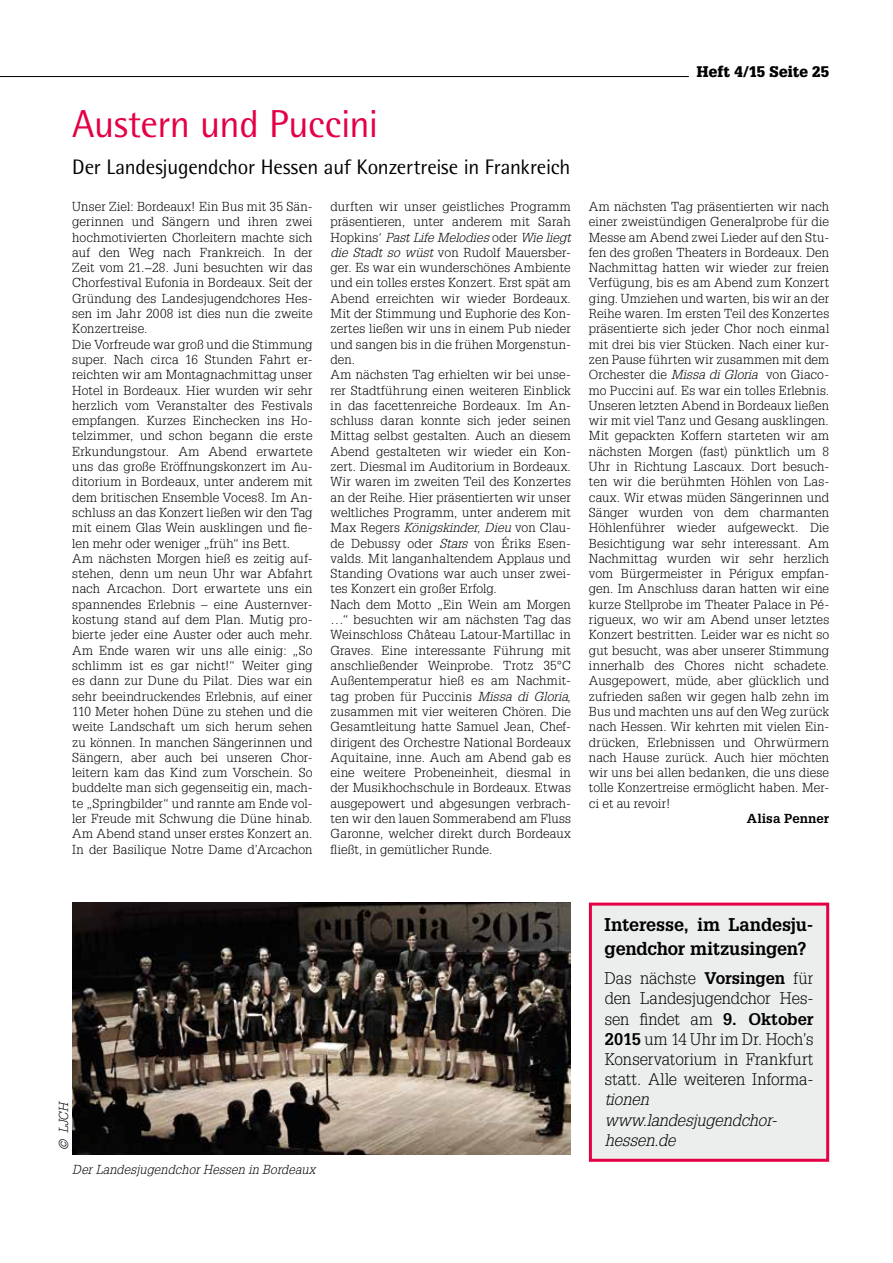
<style>
.page{position:relative;width:893px;height:1263px;background:#fff}
.page>*{position:absolute;margin:0;border:0;box-sizing:border-box;transform-origin:0 0}
.t1{font:39px "Rotis Semi Sans Std";letter-spacing:-.015em;color:#e30045}
.t2{font:21px "Rotis Semi Sans Std";letter-spacing:-.01em;color:#000}
.t3{font:700 18px/24px "Glypha LT Std";letter-spacing:-.01em;color:#000}
.t4{font:300 16.5px/20.2px "Glypha LT Std";letter-spacing:.01em;color:#000;text-align:justify}
.t5{font:italic 300 16.5px/20.2px "Glypha LT Std";letter-spacing:-.005em;color:#000}
.t6{font:900 15px "Glypha LT Std";letter-spacing:.015em;color:#000}
.t7{font:300 12.75px/15.3px "Glypha LT Std";letter-spacing:.005em;color:#000}
.t8{font:italic 300 12.75px "Glypha LT Std";letter-spacing:.015em;color:#000}
.t9{font:700 12.75px "Glypha LT Std";letter-spacing:.005em;color:#000}
.s1{font-style:italic}
.s2{font-weight:700}
</style>
<div class="page">
<hr style="left:0;top:76px;width:689px;height:1px;background:#000">
<img style="left:72px;top:902px;width:499px;height:252px">
<div style="left:590px;top:904px;width:238px;height:256px;background:#eceded"></div>
<div style="left:589px;top:902px;width:240px;height:260px;border:3px solid #e30045"></div>
<p class="t6" style="left:697px;top:62px;width:134px">Heft 4/15 Seite 25</p>
<h1 class="t1" style="left:72px;top:101px;width:307px">Austern und Puccini</h1>
<h2 class="t2" style="left:72px;top:155px;width:500px">Der Landesjugendchor Hessen auf Konzertreise in Frankreich</h2>
<p class="t7" style="left:72px;top:199px;width:242px">Unser Ziel: Bordeaux! Ein Bus mit 35 Sän&shy;gerinnen und Sängern und ihren zwei hochmotivierten Chorleitern machte sich auf den Weg nach Frankreich. In der Zeit vom 21.−28. Juni besuchten wir das Chorfestival Eufonia in Bordeaux. Seit der Gründung des Landesjugendchores Hes&shy;sen im Jahr 2008 ist dies nun die zweite Konzertreise.<br>Die Vorfreude war groß und die Stimmung super. Nach circa 16 Stunden Fahrt er&shy;reichten wir am Montagnachmittag unser Hotel in Bordeaux. Hier wurden wir sehr herzlich vom Veranstalter des Festivals empfangen. Kurzes Einchecken ins Ho&shy;telzimmer, und schon begann die erste Erkundungstour. Am Abend erwartete uns das große Eröffnungskonzert im Au&shy;ditorium in Bordeaux, unter anderem mit dem britischen Ensemble Voces8. Im An&shy;schluss an das Konzert ließen wir den Tag mit einem Glas Wein ausklingen und fie&shy;len mehr oder weniger „früh“ ins Bett.<br>Am nächsten Morgen hieß es zeitig auf&shy;stehen, denn um neun Uhr war Abfahrt nach Arcachon. Dort erwartete uns ein spannendes Erlebnis – eine Austernver&shy;kostung stand auf dem Plan. Mutig pro&shy;bierte jeder eine Auster oder auch mehr.<br>Am Ende waren wir uns alle einig: „So schlimm ist es gar nicht!“ Weiter ging es dann zur Dune du Pilat. Dies war ein sehr beeindruckendes Erlebnis, auf einer 110 Meter hohen Düne zu stehen und die weite Landschaft um sich herum sehen zu können. In manchen Sängerinnen und Sängern, aber auch bei unseren Chor&shy;leitern kam das Kind zum Vorschein. So buddelte man sich gegenseitig ein, mach&shy;te „Springbilder“ und rannte am Ende vol&shy;ler Freude mit Schwung die Düne hinab.<br>Am Abend stand unser erstes Konzert an.<br>In der Basilique Notre Dame d’Arcachon</p>
<p class="t7" style="left:331px;top:199px;width:242px">durften wir unser geistliches Programm präsentieren, unter anderem mit Sarah Hopkins‘ <span class="s1">Past Life Melodies</span> oder <span class="s1">Wie liegt die Stadt so wüst</span> von Rudolf Mauersber&shy;ger. Es war ein wunderschönes Ambiente und ein tolles erstes Konzert. Erst spät am Abend erreichten wir wieder Bordeaux.<br>Mit der Stimmung und Euphorie des Kon&shy;zertes ließen wir uns in einem Pub nieder und sangen bis in die frühen Morgenstun&shy;den.<br>Am nächsten Tag erhielten wir bei unse&shy;rer Stadtführung einen weiteren Einblick in das facettenreiche Bordeaux. Im An&shy;schluss daran konnte sich jeder seinen Mittag selbst gestalten. Auch an diesem Abend gestalteten wir wieder ein Kon&shy;zert. Diesmal im Auditorium in Bordeaux.<br>Wir waren im zweiten Teil des Konzertes an der Reihe. Hier präsentierten wir unser weltliches Programm, unter anderem mit Max Regers <span class="s1">Königskinder</span>, <span class="s1">Dieu</span> von Clau&shy;de Debussy oder <span class="s1">Stars</span> von Ériks Esen&shy;valds. Mit langanhaltendem Applaus und Standing Ovations war auch unser zwei&shy;tes Konzert ein großer Erfolg.<br>Nach dem Motto „Ein Wein am Morgen …“ besuchten wir am nächsten Tag das Weinschloss Château Latour-Martillac in Graves. Eine interessante Führung mit anschließender Weinprobe. Trotz 35°C Außentemperatur hieß es am Nachmit&shy;tag proben für Puccinis <span class="s1">Missa di Gloria</span>, zusammen mit vier weiteren Chören. Die Gesamtleitung hatte Samuel Jean, Chef&shy;dirigent des Orchestre National Bordeaux Aquitaine, inne. Auch am Abend gab es eine weitere Probeneinheit, diesmal in der Musikhochschule in Bordeaux. Etwas ausgepowert und abgesungen verbrach&shy;ten wir den lauen Sommerabend am Fluss Garonne, welcher direkt durch Bordeaux fließt, in gemütlicher Runde.</p>
<p class="t7" style="left:589px;top:199px;width:242px;text-align:justify">Am nächsten Tag präsentierten wir nach einer zweistündigen Generalprobe für die Messe am Abend zwei Lieder auf den Stu&shy;fen des großen Theaters in Bordeaux. Den Nachmittag hatten wir wieder zur freien Verfügung, bis es am Abend zum Konzert ging. Umziehen und warten, bis wir an der Reihe waren. Im ersten Teil des Konzertes präsentierte sich jeder Chor noch einmal mit drei bis vier Stücken. Nach einer kur&shy;zen Pause führten wir zusammen mit dem Orchester die <span class="s1">Missa di Gloria</span> von Giaco&shy;mo Puccini auf. Es war ein tolles Erlebnis.<br>Unseren letzten Abend in Bordeaux ließen wir mit viel Tanz und Gesang ausklingen.<br>Mit gepackten Koffern starteten wir am nächsten Morgen (fast) pünktlich um 8<br>Uhr in Richtung Lascaux. Dort besuch&shy;ten wir die berühmten Höhlen von Las&shy;caux. Wir etwas müden Sängerinnen und Sänger wurden von dem charmanten Höhlenführer wieder aufgeweckt. Die Besichtigung war sehr interessant. Am Nachmittag wurden wir sehr herzlich vom Bürgermeister in Périgux empfan&shy;gen. Im Anschluss daran hatten wir eine kurze Stellprobe im Theater Palace in Pé&shy;rigueux, wo wir am Abend unser letztes Konzert bestritten. Leider war es nicht so gut besucht, was aber unserer Stimmung innerhalb des Chores nicht schadete.<br>Ausgepowert, müde, aber glücklich und zufrieden saßen wir gegen halb zehn im Bus und machten uns auf den Weg zurück nach Hessen. Wir kehrten mit vielen Ein&shy;drücken, Erlebnissen und Ohrwürmern nach Hause zurück. Auch hier möchten wir uns bei allen bedanken, die uns diese tolle Konzertreise ermöglicht haben. Mer&shy;ci et au revoir!</p>
<p class="t9" style="left:747px;top:810px;width:84px">Alisa Penner</p>
<p class="t8" style="left:56px;top:1150px;width:50px;rotate:-90deg">© LJCH</p>
<p class="t8" style="left:72px;top:1162px;width:244px">Der Landesjugendchor Hessen in Bordeaux</p>
<h3 class="t3" style="left:605px;top:912px;width:210px">Interesse, im Landesju&shy;gendchor mitzusingen?</h3>
<p class="t4" style="left:605px;top:968px;width:210px">Das nächste <span class="s2">Vorsingen</span> für den Landesjugendchor Hes&shy;sen findet am <span class="s2">9. Oktober 2015</span> um 14 Uhr im Dr. Hoch’s Konservatorium in Frankfurt statt. Alle weiteren Informa-</p>
<p class="t5" style="left:605px;top:1090px;width:174px">tionen www.landesjugendchor&shy;hessen.de</p>
</div>
